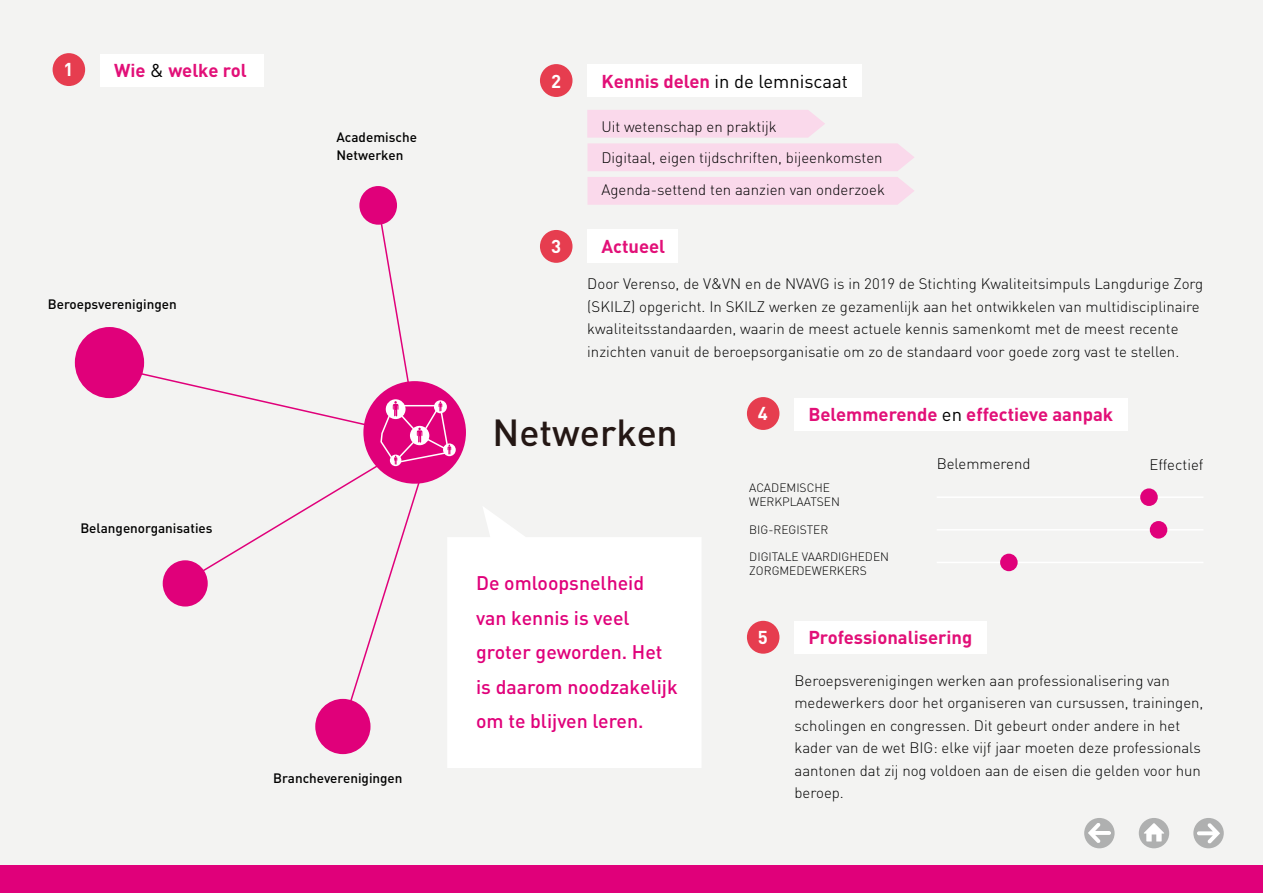
<style>
.page{position:relative;width:1263px;height:893px;background:#fff}
.page>*{position:absolute;margin:0;border:0;box-sizing:border-box;transform-origin:0 0}
.t1{font:500 37.35px "DIN Pro";color:#241714}
.t2{font:500 19.5px/34.5px "DIN Pro";color:#e0007a}
.t3{font:700 18.45px "DIN Pro";color:#e21078}
.t4{font:18.45px "DIN Pro";color:#000}
.t5{font:700 18.45px "DIN Pro";color:#fff}
.t6{font:300 15px/22.5px "DIN Pro";color:#000}
.t7{font:500 13.5px/18px "DIN Pro";color:#000}
.t8{font:300 12px/14.4px "DIN Pro";color:#000}
.s1{font-weight:400;color:#000}
.s2{font-weight:700;color:#e21078}
</style>
<div class="page">
<div style="left:0;top:0;width:1263px;height:865px;background:#f3f3f2"></div>
<div style="left:587px;top:177px;width:327px;height:28px;background:#fad9eb"></div>
<svg style="left:587px;top:110px;width:327px;height:61px"></svg>
<div style="left:100px;top:54px;width:164px;height:33px;background:#fff"></div>
<div style="left:587px;top:64px;width:275px;height:33px;background:#fff"></div>
<div style="left:794px;top:398px;width:333px;height:32px;background:#fff"></div>
<div style="left:794px;top:621px;width:193px;height:33px;background:#fff"></div>
<div style="left:587px;top:229px;width:91px;height:34px;background:#fff"></div>
<div style="left:53px;top:53px;width:32px;height:33px;background:#e63d4f;border-radius:50%"></div>
<div style="left:540px;top:64px;width:32px;height:33px;background:#e63d4f;border-radius:50%"></div>
<div style="left:747px;top:397px;width:32px;height:33px;background:#e63d4f;border-radius:50%"></div>
<div style="left:747px;top:621px;width:32px;height:33px;background:#e63d4f;border-radius:50%"></div>
<div style="left:540px;top:230px;width:32px;height:33px;background:#e63d4f;border-radius:50%"></div>
<div style="left:0;top:865px;width:1263px;height:28px;background:#e0007a"></div>
<div style="left:1193px;top:818px;width:31px;height:30px;background:#afb0b0;border-radius:50%"></div>
<svg style="left:1197px;top:823px;width:23px;height:21px"></svg>
<div style="left:1084px;top:818px;width:30px;height:30px;background:#afb0b0;border-radius:50%"></div>
<svg style="left:1088px;top:823px;width:23px;height:20px"></svg>
<div style="left:1139px;top:818px;width:30px;height:30px;background:#afb0b0;border-radius:50%"></div>
<svg style="left:1144px;top:823px;width:20px;height:18px"></svg>
<svg style="left:448px;top:507px;width:253px;height:261px;fill:#fff"></svg>
<div style="left:315px;top:699px;width:55px;height:55px;background:#e0007a;border-radius:50%"></div>
<div style="left:75px;top:327px;width:69px;height:71px;background:#e0007a;border-radius:50%"></div>
<div style="left:359px;top:186px;width:38px;height:39px;background:#e0007a;border-radius:50%"></div>
<div style="left:363px;top:381px;width:103px;height:103px;background:#e0007a;border-radius:50%"></div>
<svg style="left:93px;top:209px;width:363px;height:519px"></svg>
<hr style="left:937px;top:496px;width:266px;height:2px;background:#fff">
<hr style="left:937px;top:529px;width:266px;height:2px;background:#fff">
<hr style="left:937px;top:562px;width:266px;height:1px;background:#fff">
<div style="left:1140px;top:488px;width:18px;height:18px;background:#e0007a;border-radius:50%"></div>
<div style="left:1150px;top:521px;width:17px;height:18px;background:#e0007a;border-radius:50%"></div>
<div style="left:1000px;top:554px;width:18px;height:17px;background:#e0007a;border-radius:50%"></div>
<p class="t5" style="left:64px;top:57px;width:12px">1</p>
<p class="t3" style="left:114px;top:57px;width:134px">Wie <span class="s1">&amp;</span> welke rol</p>
<p class="t7" style="left:48px;top:295px;width:130px">Beroepsverenigingen</p>
<p class="t7" style="left:80px;top:519px;width:134px">Belangenorganisaties</p>
<p class="t7" style="left:336px;top:127px;width:82px">Academische<br>Netwerken</p>
<p class="t7" style="left:273px;top:768px;width:131px">Brancheverenigingen</p>
<p class="t5" style="left:551px;top:68px;width:12px">2</p>
<p class="t5" style="left:551px;top:234px;width:12px">3</p>
<p class="t4" style="left:601px;top:68px;width:248px"><span class="s2">Kennis delen</span> in de lemniscaat</p>
<p class="t6" style="left:601px;top:110px;width:285px;line-height:31.5px">Uit wetenschap en praktijk<br>Digitaal, eigen tijdschriften, bijeenkomsten<br>Agenda-settend ten aanzien van onderzoek</p>
<p class="t3" style="left:601px;top:234px;width:65px">Actueel</p>
<p class="t6" style="left:587px;top:272px;width:618px">Door Verenso, de V&amp;VN en de NVAVG is in 2019 de Stichting Kwaliteitsimpuls Langdurige Zorg (SKILZ) opgericht. In SKILZ werken ze gezamenlijk aan het ontwikkelen van multidisciplinaire kwaliteitsstandaarden, waarin de meest actuele kennis samenkomt met de meest recente inzichten vanuit de beroepsorganisatie om zo de standaard voor goede zorg vast te stellen.</p>
<h1 class="t1" style="left:492px;top:407px;width:187px">Netwerken</h1>
<h2 class="t2" style="left:476px;top:565px;width:203px">De omloopsnelheid van kennis is veel groter geworden. Het is daarom noodzakelijk om te blijven leren.</h2>
<p class="t5" style="left:758px;top:401px;width:12px">4</p>
<p class="t3" style="left:808px;top:401px;width:306px">Belemmerende <span class="s1">en</span> effectieve aanpak</p>
<p class="t6" style="left:937px;top:452px;width:95px">Belemmerend</p>
<p class="t6" style="left:1149px;top:453px;width:56px">Effectief</p>
<p class="t8" style="left:749px;top:480px;width:92px">ACADEMISCHE<br>WERKPLAATSEN</p>
<p class="t8" style="left:749px;top:522px;width:80px">BIG-REGISTER</p>
<p class="t8" style="left:749px;top:549px;width:141px">DIGITALE VAARDIGHEDEN<br>ZORGMEDEWERKERS</p>
<p class="t5" style="left:758px;top:624px;width:12px">5</p>
<p class="t3" style="left:808px;top:625px;width:166px">Professionalisering</p>
<p class="t6" style="left:794px;top:669px;width:410px">Beroepsverenigingen werken aan professionalisering van medewerkers door het organiseren van cursussen, trainingen, scholingen en congressen. Dit gebeurt onder andere in het kader van de wet BIG: elke vijf jaar moeten deze professionals aantonen dat zij nog voldoen aan de eisen die gelden voor hun beroep.</p>
</div>
